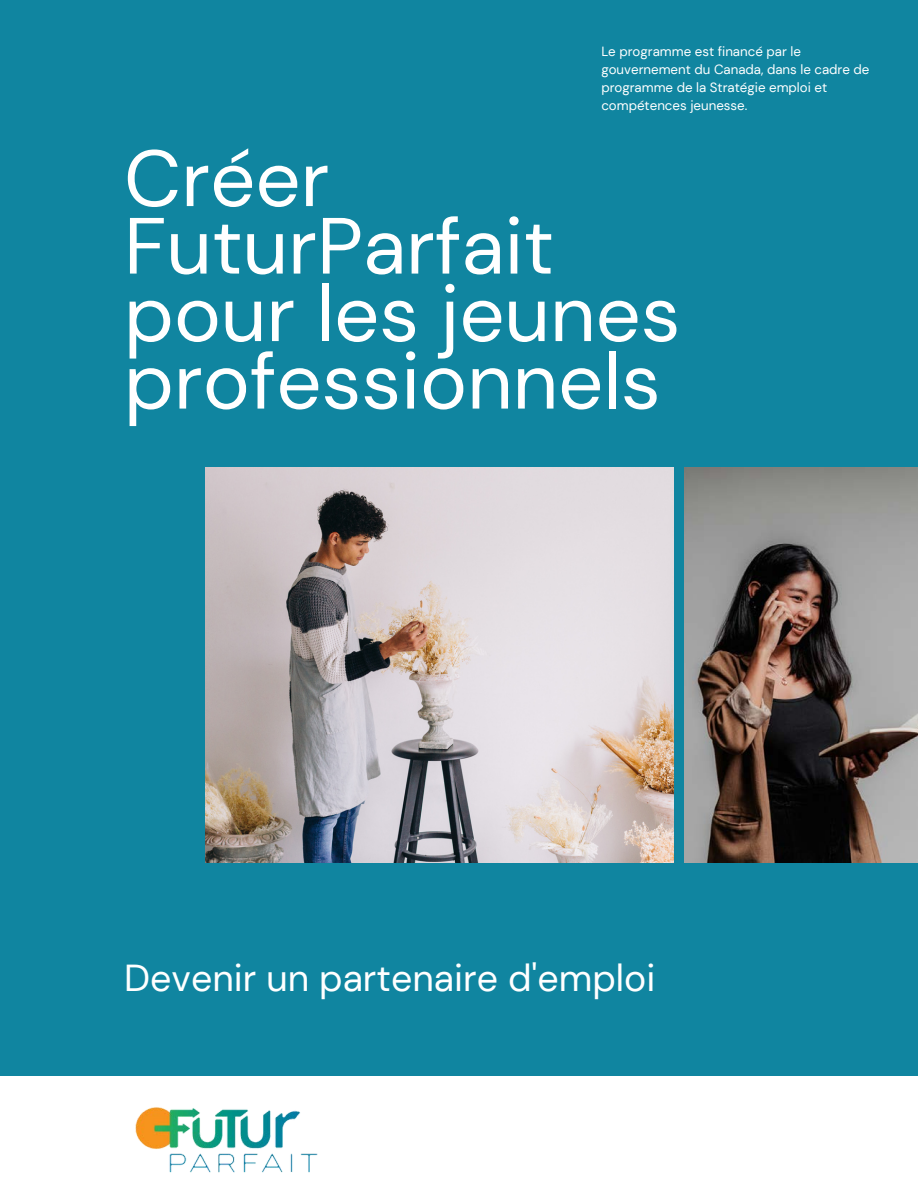
<style>
.page{position:relative;width:918px;height:1188px;background:#1085a0}
.page>*{position:absolute;margin:0;border:0;box-sizing:border-box;transform-origin:0 0}
.t1{font:79.5px "DM Sans";color:#fff}
.t2{font:37.5px "DM Sans";color:#fff}
.t3{font:13.35px/18px "DM Sans";color:#fff}
</style>
<div class="page">
<div style="left:0;top:1076px;width:918px;height:112px;background:#fff"></div>
<img style="left:205px;top:467px;width:468px;height:395px">
<img style="left:684px;top:467px;width:234px;height:395px">
<img style="left:135px;top:1107px;width:183px;height:66px">
<p class="t3" style="left:601px;top:42px;width:270px">Le programme est financé par le gouvernement du Canada, dans le cadre de programme de la Stratégie emploi et compétences jeunesse.</p>
<p class="t1" style="left:124px;top:129px;width:207px">Créer</p>
<p class="t1" style="left:124px;top:197px;width:432px">FuturParfait</p>
<p class="t1" style="left:124px;top:264px;width:558px">pour les jeunes</p>
<p class="t1" style="left:124px;top:332px;width:538px">professionnels</p>
<p class="t2" style="left:124px;top:955px;width:533px">Devenir un partenaire d'emploi</p>
</div>
